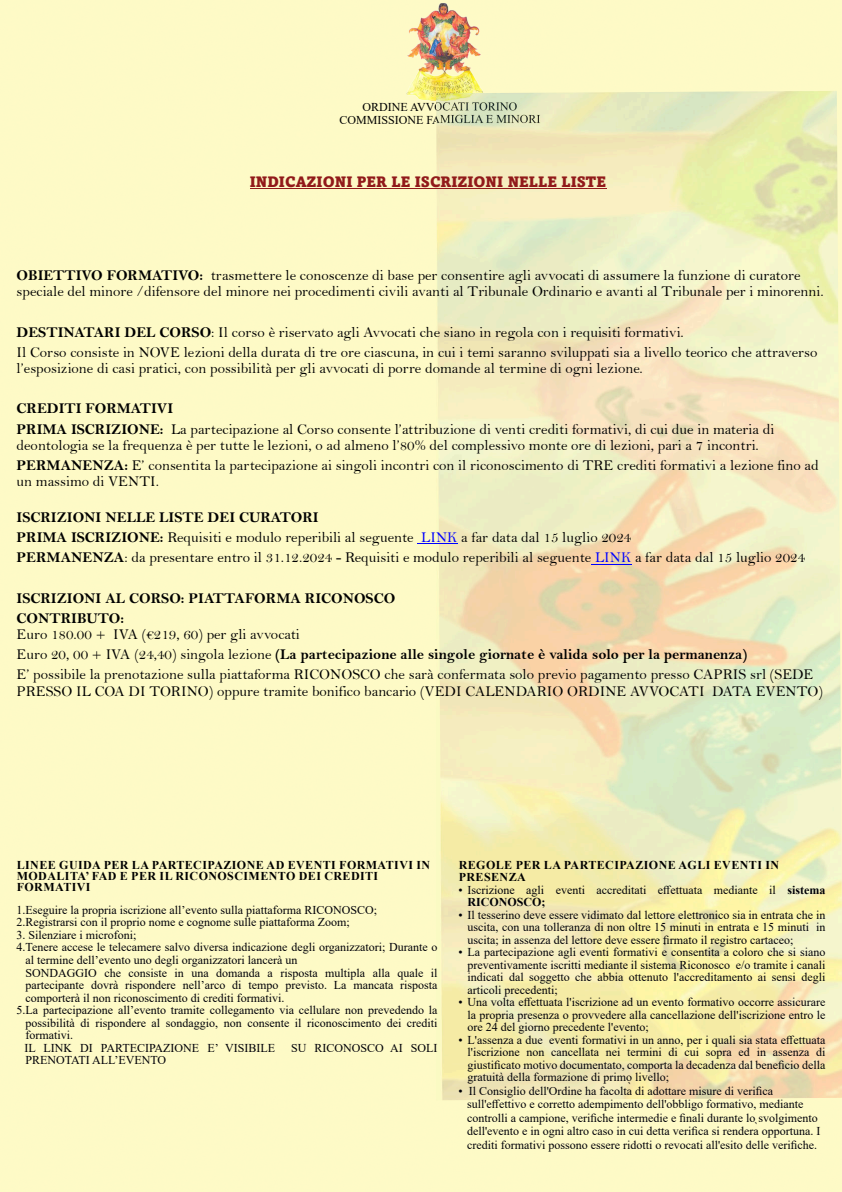
<style>
.page{position:relative;width:842px;height:1192px;background:#fdfac6}
.page>*{position:absolute;margin:0;border:0;box-sizing:border-box;transform-origin:0 0}
.t1{font:15px "Bell";color:#000}
.t2{font:15px "Bell MT Bold";color:#000}
.t3{font:900 15px "Amasis MT Pro";color:#911a1a}
.t4{font:12px "Times New Roman";color:#000007}
.t5{font:700 12px "Times New Roman";letter-spacing:.035em;color:#000}
.t6{font:12px "Times New Roman";color:#000}
.t7{font:700 12px "Times New Roman";color:#000007}
.s1{font-family:"Bell MT Bold"}
.s2{color:#00f}
.s3{font-family:"Bell"}
</style>
<div class="page">
<img style="left:402px;top:0;width:85px;height:103px">
<img style="left:437px;top:91px;width:405px;height:1009px">
<hr style="left:417px;top:544px;width:40px;height:1px;background:#00f">
<hr style="left:591px;top:564px;width:40px;height:1px;background:#00f">
<hr style="left:250px;top:188px;width:356px;height:1px;background:#911a1a">
<p class="t6" style="left:362px;top:103px;width:157px">ORDINE AVVOCATI TORINO</p>
<p class="t6" style="left:339px;top:115px;width:203px">COMMISSIONE FAMIGLIA E MINORI</p>
<p class="t3" style="left:250px;top:175px;width:358px">INDICAZIONI PER LE ISCRIZIONI NELLE LISTE</p>
<p class="t2" style="left:17px;top:270px;width:188px">OBIETTIVO FORMATIVO:</p>
<p class="t1" style="left:211px;top:270px;width:591px">trasmettere le conoscenze di base per consentire agli avvocati di assumere la funzione di curatore</p>
<p class="t1" style="left:17px;top:286px;width:809px">speciale del minore /difensore del minore nei procedimenti civili avanti al Tribunale Ordinario e avanti al Tribunale per i minorenni.</p>
<p class="t1" style="left:17px;top:327px;width:669px"><span class="s1">DESTINATARI DEL CORSO</span>: Il corso è riservato agli Avvocati che siano in regola con i requisiti formativi.</p>
<p class="t1" style="left:17px;top:347px;width:802px">Il Corso consiste in NOVE lezioni della durata di tre ore ciascuna, in cui i temi saranno sviluppati sia a livello teorico che attraverso</p>
<p class="t1" style="left:17px;top:363px;width:628px">l’esposizione di casi pratici, con possibilità per gli avvocati di porre domande al termine di ogni lezione.</p>
<p class="t2" style="left:17px;top:403px;width:158px">CREDITI FORMATIVI</p>
<p class="t2" style="left:17px;top:424px;width:148px">PRIMA ISCRIZIONE:</p>
<p class="t1" style="left:171px;top:424px;width:605px">La partecipazione al Corso consente l’attribuzione di venti crediti formativi, di cui due in materia di</p>
<p class="t1" style="left:17px;top:440px;width:744px">deontologia se la frequenza è per tutte le lezioni, o ad almeno l’80% del complessivo monte ore di lezioni, pari a 7 incontri.</p>
<p class="t1" style="left:17px;top:460px;width:804px"><span class="s1">PERMANENZA:</span> E’ consentita la partecipazione ai singoli incontri con il riconoscimento di TRE crediti formativi a lezione fino ad</p>
<p class="t1" style="left:17px;top:476px;width:144px">un massimo di VENTI.</p>
<p class="t2" style="left:17px;top:512px;width:304px">ISCRIZIONI NELLE LISTE DEI CURATORI</p>
<p class="t1" style="left:17px;top:532px;width:399px"><span class="s1">PRIMA ISCRIZIONE:</span> Requisiti e modulo reperibili al seguente</p>
<p class="t1" style="left:421px;top:532px;width:212px"><span class="s2">LINK</span> a far data dal 15 luglio 2024</p>
<p class="t1" style="left:17px;top:552px;width:790px"><span class="s1">PERMANENZA</span>: da presentare entro il 31.12.2024 - Requisiti e modulo reperibili al seguente <span class="s2">LINK</span> a far data dal 15 luglio 2024</p>
<p class="t2" style="left:17px;top:593px;width:380px">ISCRIZIONI AL CORSO: PIATTAFORMA RICONOSCO</p>
<p class="t2" style="left:17px;top:613px;width:109px">CONTRIBUTO:</p>
<p class="t1" style="left:17px;top:629px;width:285px">Euro 180.00 + IVA (€219, 60) per gli avvocati</p>
<p class="t2" style="left:17px;top:649px;width:732px"><span class="s3">Euro 20, 00 + IVA (24,40) singola lezione</span> (La partecipazione alle singole giornate è valida solo per la permanenza)</p>
<p class="t1" style="left:17px;top:669px;width:798px">E’ possibile la prenotazione sulla piattaforma RICONOSCO che sarà confermata solo previo pagamento presso CAPRIS srl (SEDE</p>
<p class="t1" style="left:17px;top:686px;width:808px">PRESSO IL COA DI TORINO) oppure tramite bonifico bancario (VEDI CALENDARIO ORDINE AVVOCATI DATA EVENTO)</p>
<p class="t5" style="left:17px;top:860px;width:415px">LINEE GUIDA PER LA PARTECIPAZIONE AD EVENTI FORMATIVI IN</p>
<p class="t5" style="left:17px;top:872px;width:363px">MODALITA’ FAD E PER IL RICONOSCIMENTO DEI CREDITI</p>
<p class="t5" style="left:17px;top:883px;width:75px">FORMATIVI</p>
<p class="t4" style="left:17px;top:906px;width:362px">1.Eseguire la propria iscrizione all’evento sulla piattaforma RICONOSCO;</p>
<p class="t4" style="left:17px;top:918px;width:335px">2.Registrarsi con il proprio nome e cognome sulle piattaforma Zoom;</p>
<p class="t4" style="left:17px;top:931px;width:121px">3. Silenziare i microfoni;</p>
<p class="t4" style="left:17px;top:943px;width:422px">4.Tenere accese le telecamere salvo diversa indicazione degli organizzatori; Durante o</p>
<p class="t4" style="left:26px;top:956px;width:273px">al termine dell’evento uno degli organizzatori lancerà un</p>
<p class="t4" style="left:26px;top:968px;width:413px">SONDAGGIO che consiste in una domanda a risposta multipla alla quale il</p>
<p class="t4" style="left:26px;top:981px;width:413px">partecipante dovrà rispondere nell’arco di tempo previsto. La mancata risposta</p>
<p class="t4" style="left:26px;top:993px;width:260px">comporterà il non riconoscimento di crediti formativi.</p>
<p class="t4" style="left:17px;top:1006px;width:422px">5.La partecipazione all’evento tramite collegamento via cellulare non prevedendo la</p>
<p class="t4" style="left:26px;top:1018px;width:413px">possibilità di rispondere al sondaggio, non consente il riconoscimento dei crediti</p>
<p class="t4" style="left:26px;top:1031px;width:49px">formativi.</p>
<p class="t4" style="left:25px;top:1043px;width:252px">IL LINK DI PARTECIPAZIONE E’ VISIBILE</p>
<p class="t4" style="left:291px;top:1043px;width:148px">SU RICONOSCO AI SOLI</p>
<p class="t4" style="left:26px;top:1056px;width:142px">PRENOTATI ALL’EVENTO</p>
<p class="t5" style="left:459px;top:860px;width:322px">REGOLE PER LA PARTECIPAZIONE AGLI EVENTI IN</p>
<p class="t5" style="left:459px;top:873px;width:68px">PRESENZA</p>
<p class="t4" style="left:459px;top:885px;width:319px">• Iscrizione agli eventi accreditati effettuata mediante il</p>
<p class="t7" style="left:787px;top:885px;width:39px">sistema</p>
<p class="t7" style="left:468px;top:898px;width:80px">RICONOSCO;</p>
<p class="t4" style="left:459px;top:910px;width:368px">• Il tesserino deve essere vidimato dal lettore elettronico sia in entrata che in</p>
<p class="t4" style="left:468px;top:923px;width:359px">uscita, con una tolleranza di non oltre 15 minuti in entrata e 15 minuti in</p>
<p class="t4" style="left:468px;top:935px;width:327px">uscita; in assenza del lettore deve essere firmato il registro cartaceo;</p>
<p class="t4" style="left:459px;top:948px;width:368px">• La partecipazione agli eventi formativi e consentita a coloro che si siano</p>
<p class="t4" style="left:666px;top:946px;width:4px">̀</p>
<p class="t4" style="left:468px;top:960px;width:359px">preventivamente iscritti mediante il sistema Riconosco e/o tramite i canali</p>
<p class="t4" style="left:468px;top:973px;width:359px">indicati dal soggetto che abbia ottenuto l'accreditamento ai sensi degli</p>
<p class="t4" style="left:468px;top:985px;width:92px">articoli precedenti;</p>
<p class="t4" style="left:459px;top:998px;width:368px">• Una volta effettuata l'iscrizione ad un evento formativo occorre assicurare</p>
<p class="t4" style="left:468px;top:1010px;width:359px">la propria presenza o provvedere alla cancellazione dell'iscrizione entro le</p>
<p class="t4" style="left:468px;top:1023px;width:183px">ore 24 del giorno precedente l'evento;</p>
<p class="t4" style="left:459px;top:1035px;width:368px">• L'assenza a due eventi formativi in un anno, per i quali sia stata effettuata</p>
<p class="t4" style="left:468px;top:1048px;width:359px">l'iscrizione non cancellata nei termini di cui sopra ed in assenza di</p>
<p class="t4" style="left:468px;top:1060px;width:359px">giustificato motivo documentato, comporta la decadenza dal beneficio della</p>
<p class="t4" style="left:468px;top:1073px;width:203px">gratuità della formazione di primo livello;</p>
<p class="t4" style="left:459px;top:1086px;width:316px">• Il Consiglio dell'Ordine ha facolta di adottare misure di verifica</p>
<p class="t4" style="left:631px;top:1085px;width:4px">̀</p>
<p class="t4" style="left:467px;top:1100px;width:338px">sull'effettivo e corretto adempimento dell'obbligo formativo, mediante</p>
<p class="t4" style="left:467px;top:1113px;width:352px">controlli a campione, verifiche intermedie e finali durante lo svolgimento</p>
<p class="t4" style="left:467px;top:1127px;width:355px">dell'evento e in ogni altro caso in cui detta verifica si rendera opportuna. I</p>
<p class="t4" style="left:758px;top:1125px;width:4px">̀</p>
<p class="t4" style="left:467px;top:1140px;width:352px">crediti formativi possono essere ridotti o revocati all'esito delle verifiche.</p>
</div>
